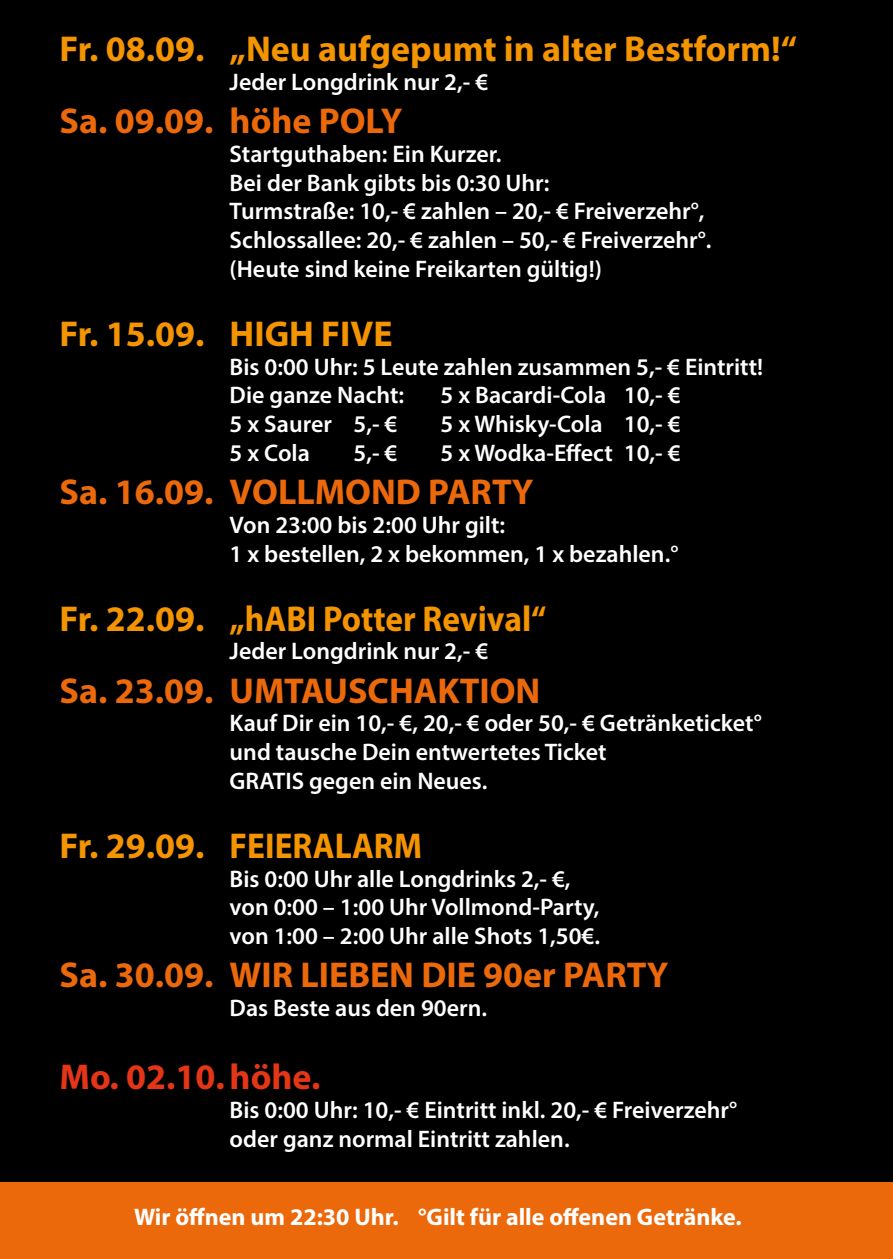
<style>
.page{position:relative;width:893px;height:1259px;background:#000}
.page>*{position:absolute;margin:0;border:0;box-sizing:border-box;transform-origin:0 0}
.t1{font:700 36px "Myriad Pro";color:#f39400}
.t2{font:700 36px "Myriad Pro";color:#eb690b}
.t3{font:700 36px "Myriad Pro";color:#e53517}
.t4{font:600 24px/28.8px "Myriad Pro";color:#fff}
.t5{font:700 24px "Myriad Pro";color:#fff}
</style>
<div class="page">
<div style="left:0;top:1182px;width:893px;height:77px;background:#eb690b"></div>
<h1 class="t1" style="left:60px;top:25px;width:739px">Fr. 08.09. „Neu aufgepumt in alter Bestform!“</h1>
<p class="t4" style="left:230px;top:67px;width:260px">Jeder Longdrink nur 2,- €</p>
<h1 class="t2" style="left:60px;top:97px;width:344px">Sa. 09.09. höhe POLY</h1>
<p class="t4" style="left:230px;top:139px;width:483px">Startguthaben: Ein Kurzer.<br>Bei der Bank gibts bis 0:30 Uhr:<br>Turmstraße: 10,- € zahlen – 20,- € Freiverzehr°, Schlossallee: 20,- € zahlen – 50,- € Freiverzehr°. (Heute sind keine Freikarten gültig!)</p>
<h1 class="t1" style="left:60px;top:310px;width:335px">Fr. 15.09. HIGH FIVE</h1>
<p class="t4" style="left:230px;top:351px;width:535px">Bis 0:00 Uhr: 5 Leute zahlen zusammen 5,- € Eintritt!<br>Die ganze Nacht:</p>
<p class="t4" style="left:441px;top:380px;width:241px">5 x Bacardi-Cola 10,- €</p>
<p class="t4" style="left:230px;top:409px;width:169px">5 x Saurer 5,- €</p>
<p class="t4" style="left:441px;top:409px;width:241px">5 x Whisky-Cola 10,- €</p>
<p class="t4" style="left:230px;top:438px;width:82px">5 x Cola</p>
<p class="t4" style="left:354px;top:438px;width:45px">5,- €</p>
<p class="t4" style="left:441px;top:438px;width:241px">5 x Wodka-Effect 10,- €</p>
<h1 class="t2" style="left:60px;top:469px;width:476px">Sa. 16.09. VOLLMOND PARTY</h1>
<p class="t4" style="left:230px;top:510px;width:450px">Von 23:00 bis 2:00 Uhr gilt:<br>1 x bestellen, 2 x bekommen, 1 x bezahlen.°</p>
<h1 class="t1" style="left:60px;top:595px;width:488px">Fr. 22.09. „hABI Potter Revival“</h1>
<p class="t4" style="left:230px;top:636px;width:260px">Jeder Longdrink nur 2,- €</p>
<h1 class="t2" style="left:60px;top:667px;width:482px">Sa. 23.09. UMTAUSCHAKTION</h1>
<p class="t4" style="left:230px;top:708px;width:534px">Kauf Dir ein 10,- €, 20,- € oder 50,- € Getränketicket° und tausche Dein entwertetes Ticket<br>GRATIS gegen ein Neues.</p>
<h1 class="t1" style="left:60px;top:822px;width:364px">Fr. 29.09. FEIERALARM</h1>
<p class="t4" style="left:230px;top:863px;width:372px">Bis 0:00 Uhr alle Longdrinks 2,- €, von 0:00 – 1:00 Uhr Vollmond-Party, von 1:00 – 2:00 Uhr alle Shots 1,50€.</p>
<h1 class="t2" style="left:60px;top:952px;width:611px">Sa. 30.09. WIR LIEBEN DIE 90er PARTY</h1>
<p class="t4" style="left:230px;top:993px;width:259px">Das Beste aus den 90ern.</p>
<h1 class="t3" style="left:60px;top:1053px;width:262px">Mo. 02.10.höhe.</h1>
<p class="t4" style="left:230px;top:1095px;width:509px">Bis 0:00 Uhr: 10,- € Eintritt inkl. 20,- € Freiverzehr° oder ganz normal Eintritt zahlen.</p>
<p class="t5" style="left:134px;top:1201px;width:609px">Wir öffnen um 22:30 Uhr. °Gilt für alle offenen Getränke.</p>
</div>
